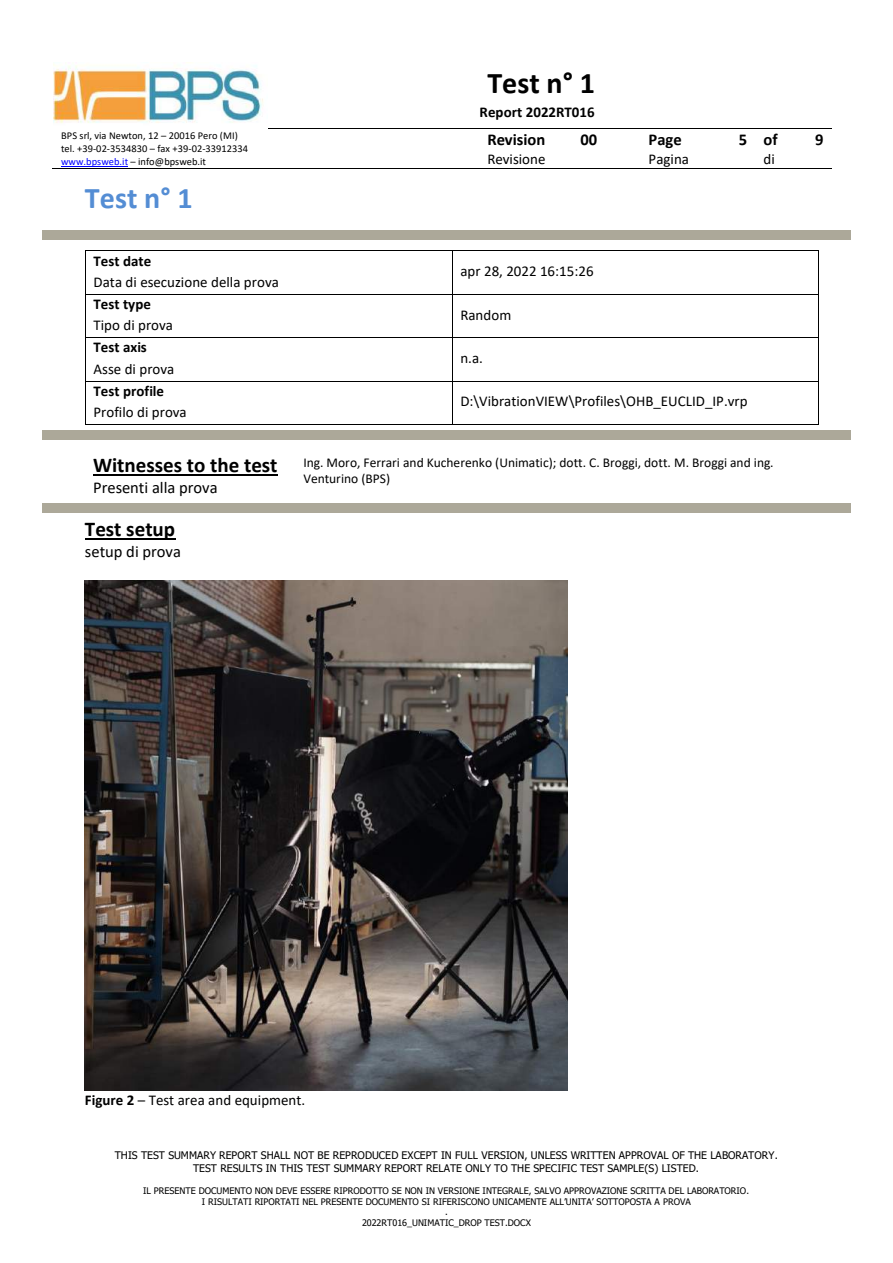
<style>
.page{position:relative;width:893px;height:1263px;background:#fff}
.page>*{position:absolute;margin:0;border:0;box-sizing:border-box;transform-origin:0 0}
.t1{font:700 30px "Calibri";color:#000}
.t2{font:700 30px "Calibri";color:#548dd4}
.t3{font:700 21px "Calibri";color:#000}
.t4{font:16.5px "Calibri";color:#000}
.t5{font:700 16.5px "Calibri";color:#000}
.t6{font:15px "Calibri";color:#000}
.t7{font:700 15px "Calibri";color:#000}
.t8{font:13.5px/16.5px "Calibri";color:#000}
.t9{font:10.5px/12.6px "Tahoma";color:#000;text-align:center}
.t10{font:10.5px/12.8px "Calibri";letter-spacing:.005em;color:#000}
.t11{font:9px/10.8px "Tahoma";color:#000;text-align:center}
.s1{color:#00f}
.s2{font-weight:700}
</style>
<div class="page">
<hr style="left:61px;top:166px;width:67px;height:1px;background:#00f">
<hr style="left:53px;top:129px;width:402px;height:1px;background:#000">
<hr style="left:456px;top:129px;width:117px;height:1px;background:#000">
<hr style="left:573px;top:129px;width:38px;height:1px;background:#000">
<hr style="left:611px;top:129px;width:102px;height:1px;background:#000">
<hr style="left:714px;top:129px;width:41px;height:1px;background:#000">
<hr style="left:756px;top:129px;width:31px;height:1px;background:#000">
<hr style="left:788px;top:129px;width:43px;height:1px;background:#000">
<hr style="left:52px;top:168px;width:403px;height:1px;background:#000">
<hr style="left:455px;top:168px;width:118px;height:1px;background:#000">
<hr style="left:572px;top:168px;width:39px;height:1px;background:#000">
<hr style="left:610px;top:168px;width:103px;height:1px;background:#000">
<hr style="left:713px;top:168px;width:42px;height:1px;background:#000">
<hr style="left:755px;top:168px;width:32px;height:1px;background:#000">
<hr style="left:787px;top:168px;width:44px;height:1px;background:#000">
<img style="left:53px;top:62px;width:210px;height:61px">
<div style="left:42px;top:230px;width:808px;height:9px;background:#aca899"></div>
<hr style="left:86px;top:251px;width:366px;height:1px;background:#000">
<hr style="left:452px;top:251px;width:366px;height:1px;background:#000">
<hr style="left:85px;top:251px;width:1px;height:43px;background:#000">
<hr style="left:452px;top:251px;width:1px;height:43px;background:#000">
<hr style="left:818px;top:251px;width:1px;height:43px;background:#000">
<hr style="left:86px;top:294px;width:366px;height:1px;background:#000">
<hr style="left:452px;top:294px;width:366px;height:1px;background:#000">
<hr style="left:85px;top:295px;width:1px;height:42px;background:#000">
<hr style="left:452px;top:295px;width:1px;height:42px;background:#000">
<hr style="left:818px;top:295px;width:1px;height:42px;background:#000">
<hr style="left:86px;top:337px;width:366px;height:1px;background:#000">
<hr style="left:452px;top:337px;width:366px;height:1px;background:#000">
<hr style="left:85px;top:338px;width:1px;height:43px;background:#000">
<hr style="left:452px;top:338px;width:1px;height:43px;background:#000">
<hr style="left:818px;top:338px;width:1px;height:43px;background:#000">
<hr style="left:86px;top:381px;width:366px;height:1px;background:#000">
<hr style="left:452px;top:381px;width:366px;height:1px;background:#000">
<hr style="left:85px;top:381px;width:1px;height:43px;background:#000">
<hr style="left:86px;top:424px;width:366px;height:1px;background:#000">
<hr style="left:452px;top:381px;width:1px;height:43px;background:#000">
<hr style="left:452px;top:424px;width:366px;height:1px;background:#000">
<hr style="left:818px;top:381px;width:1px;height:43px;background:#000">
<div style="left:42px;top:430px;width:808px;height:9px;background:#aca899"></div>
<hr style="left:93px;top:474px;width:184px;height:2px;background:#000">
<div style="left:42px;top:503px;width:808px;height:9px;background:#aca899"></div>
<hr style="left:85px;top:538px;width:90px;height:2px;background:#000">
<img style="left:85px;top:580px;width:483px;height:510px">
<h1 class="t1" style="left:487px;top:62px;width:109px">Test n° 1</h1>
<h3 class="t7" style="left:480px;top:102px;width:117px">Report 2022RT016</h3>
<p class="t10" style="left:61px;top:129px;width:189px">BPS srl, via Newton, 12 – 20016 Pero (MI) tel. +39-02-3534830 – fax +39-02-33912334 <span class="s1">www.bpsweb.it</span> – info@bpsweb.it</p>
<h3 class="t5" style="left:487px;top:128px;width:59px">Revision</h3>
<h3 class="t6" style="left:487px;top:148px;width:60px">Revisione</h3>
<h1 class="t2" style="left:85px;top:177px;width:109px">Test n° 1</h1>
<h3 class="t5" style="left:580px;top:128px;width:18px">00</h3>
<h3 class="t5" style="left:649px;top:128px;width:35px">Page</h3>
<h3 class="t6" style="left:649px;top:148px;width:42px">Pagina</h3>
<h3 class="t7" style="left:94px;top:250px;width:59px">Test date</h3>
<h3 class="t6" style="left:94px;top:271px;width:187px">Data di esecuzione della prova</h3>
<h3 class="t7" style="left:94px;top:293px;width:59px">Test type</h3>
<h3 class="t6" style="left:94px;top:315px;width:81px">Tipo di prova</h3>
<h3 class="t7" style="left:94px;top:337px;width:55px">Test axis</h3>
<h3 class="t6" style="left:94px;top:358px;width:82px">Asse di prova</h3>
<h3 class="t6" style="left:460px;top:261px;width:135px">apr 28, 2022 16:15:26</h3>
<h3 class="t6" style="left:460px;top:304px;width:52px">Random</h3>
<h3 class="t6" style="left:460px;top:348px;width:24px">n.a.</h3>
<h3 class="t5" style="left:739px;top:128px;width:40px">5 of</h3>
<h3 class="t6" style="left:764px;top:148px;width:13px">di</h3>
<h3 class="t7" style="left:94px;top:380px;width:72px">Test profile</h3>
<h3 class="t6" style="left:94px;top:402px;width:95px">Profilo di prova</h3>
<h2 class="t3" style="left:93px;top:450px;width:186px">Witnesses to the test</h2>
<h3 class="t4" style="left:93px;top:476px;width:126px">Presenti alla prova</h3>
<h2 class="t3" style="left:85px;top:514px;width:92px">Test setup</h2>
<h3 class="t4" style="left:85px;top:540px;width:98px">setup di prova</h3>
<h3 class="t6" style="left:460px;top:391px;width:289px">D:\VibrationVIEW\Profiles\OHB_EUCLID_IP.vrp</h3>
<h3 class="t8" style="left:303px;top:454px;width:472px">Ing. Moro, Ferrari and Kucherenko (Unimatic); dott. C. Broggi, dott. M. Broggi and ing.<br>Venturino (BPS)</h3>
<h3 class="t5" style="left:815px;top:128px;width:10px">9</h3>
<h3 class="t6" style="left:85px;top:1089px;width:222px"><span class="s2">Figure 2</span> – Test area and equipment.</h3>
<p class="t9" style="left:115px;top:1149px;width:664px">THIS TEST SUMMARY REPORT SHALL NOT BE REPRODUCED EXCEPT IN FULL VERSION, UNLESS WRITTEN APPROVAL OF THE LABORATORY.<br>TEST RESULTS IN THIS TEST SUMMARY REPORT RELATE ONLY TO THE SPECIFIC TEST SAMPLE(S) LISTED.</p>
<p class="t11" style="left:143px;top:1185px;width:607px">IL PRESENTE DOCUMENTO NON DEVE ESSERE RIPRODOTTO SE NON IN VERSIONE INTEGRALE, SALVO APPROVAZIONE SCRITTA DEL LABORATORIO.<br>I RISULTATI RIPORTATI NEL PRESENTE DOCUMENTO SI RIFERISCONO UNICAMENTE ALL’UNITA’ SOTTOPOSTA A PROVA<br>.<br>2022RT016_UNIMATIC_DROP TEST.DOCX</p>
</div>
